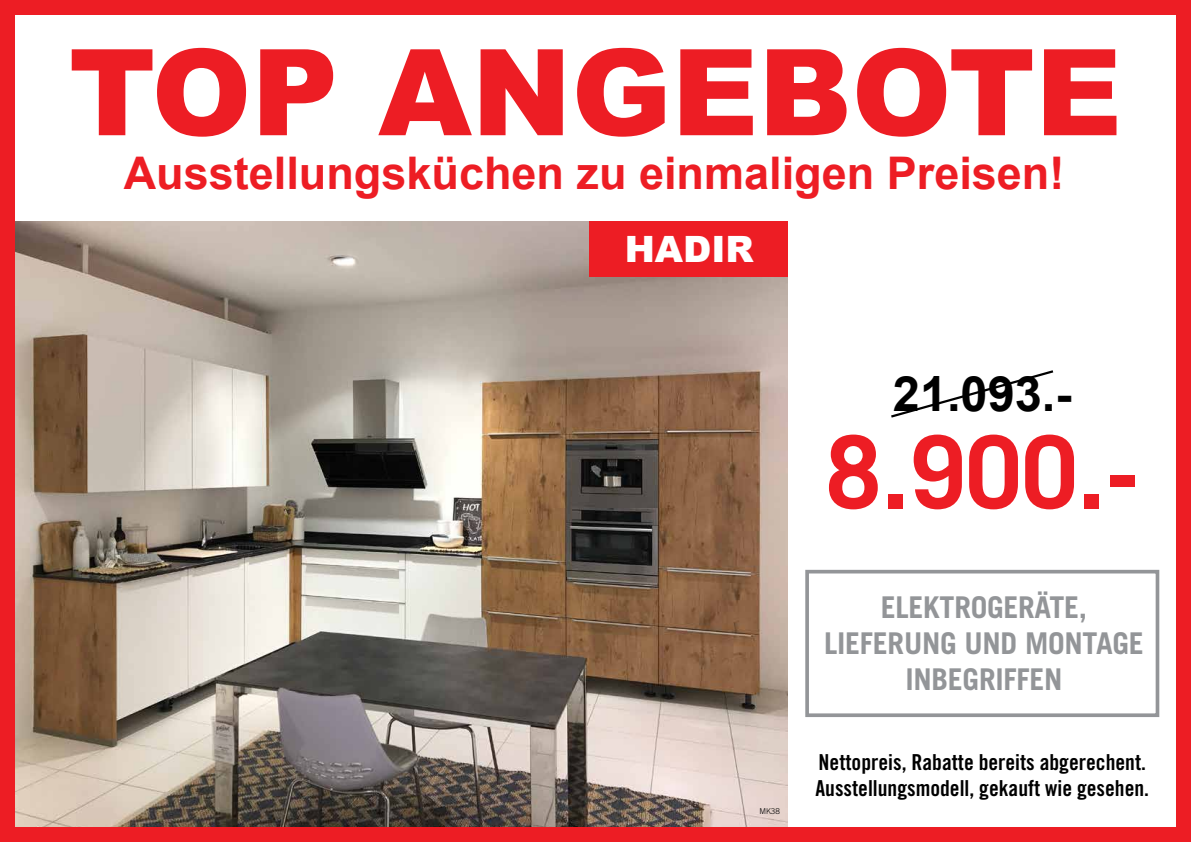
<style>
.page{position:relative;width:1191px;height:842px;background:#fff}
.page>*{position:absolute;margin:0;border:0;box-sizing:border-box;transform-origin:0 0}
.t1{font:900 120px "Arial";color:#ed1d24}
.t2{font:700 100.8px "Trade Gothic LT Std";color:#ed1d24}
.t3{font:700 48.7px "Arial";color:#000}
.t4{font:700 45px "Arial";color:#ed1d24}
.t5{font:900 36.3px "Arial";color:#fff}
.t6{font:700 30px/36px "Trade Gothic LT Std";letter-spacing:-.01em;color:#939598;text-align:center}
.t7{font:22px/26.4px "Trade Gothic LT Std Bd Cn 20";color:#000}
.t8{font:300 8px "Trade Gothic LT Std";color:#000}
</style>
<div class="page">
<img style="left:16px;top:221px;width:771px;height:605px">
<svg style="left:891px;top:370px;width:163px;height:48px"></svg>
<div style="left:589px;top:221px;width:198px;height:55px;background:#ed1d24"></div>
<div style="left:0;top:0;width:1191px;height:842px;border:15px solid #ed1d24"></div>
<div style="left:805px;top:570px;width:354px;height:147px;background:#fff;border:4px solid #939598"></div>
<h1 class="t1" style="left:69px;top:5px;width:1054px">TOP ANGEBOTE</h1>
<h3 class="t4" style="left:124px;top:142px;width:942px">Ausstellungsküchen zu einmaligen Preisen!</h3>
<h3 class="t5" style="left:625px;top:222px;width:130px">HADIR</h3>
<p class="t8" style="left:759px;top:806px;width:22px">MK38</p>
<h3 class="t3" style="left:893px;top:360px;width:180px">21.093.-</h3>
<h2 class="t2" style="left:825px;top:410px;width:315px">8.900.-</h2>
<h3 class="t6" style="left:824px;top:589px;width:321px">ELEKTROGERÄTE,<br>LIEFERUNG UND MONTAGE<br>INBEGRIFFEN</h3>
<p class="t7" style="left:815px;top:749px;width:335px">Nettopreis, Rabatte bereits abgerechent.<br>Ausstellungsmodell, gekauft wie gesehen.</p>
</div>
